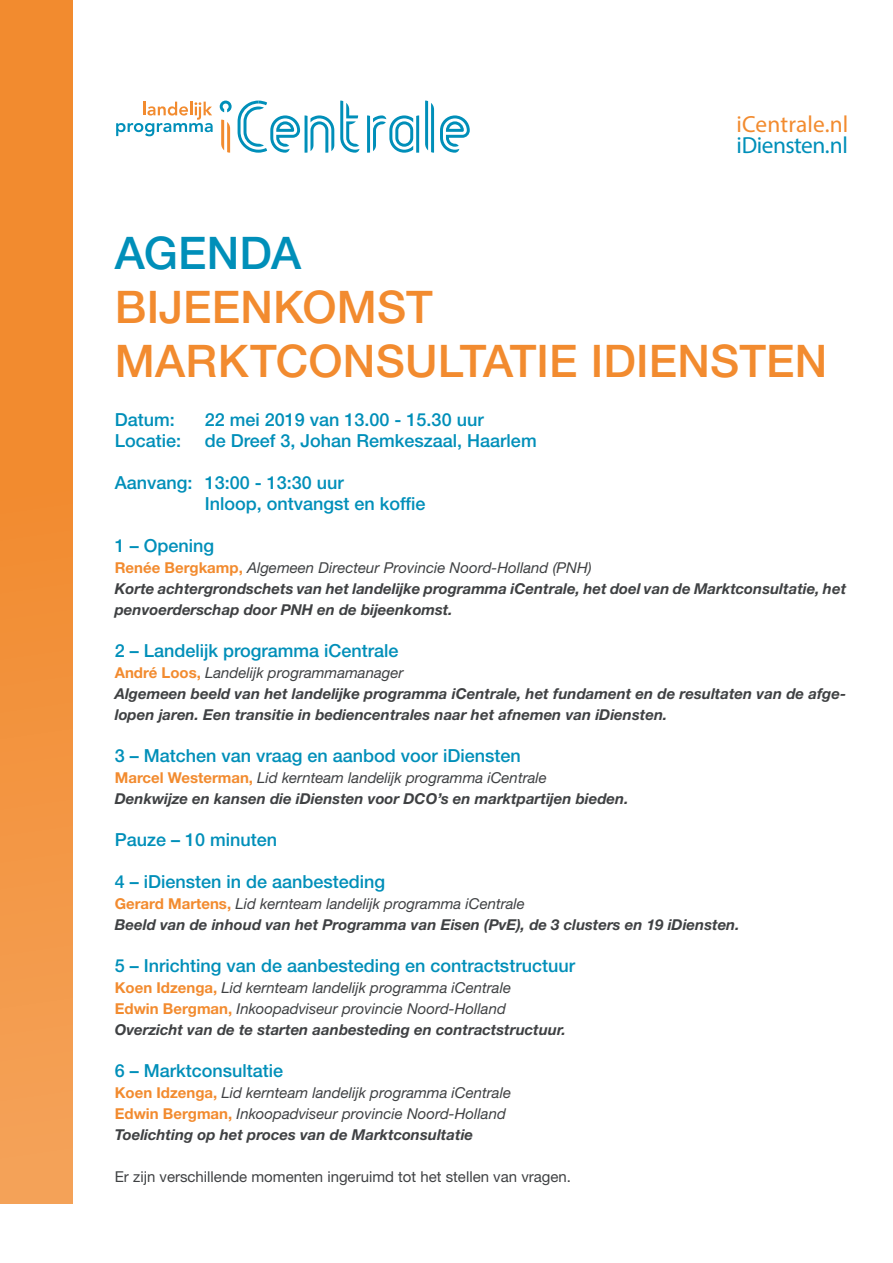
<style>
.page{position:relative;width:893px;height:1263px;background:#fff}
.page>*{position:absolute;margin:0;border:0;box-sizing:border-box;transform-origin:0 0}
.t1{font:500 45px/54px "Helvetica Neue LT Std";letter-spacing:.005em;color:#f28b2f}
.t2{font:500 45px "Helvetica Neue LT Std";letter-spacing:.005em;color:#008fb9}
.t3{font:23.4px "Myriad Pro";letter-spacing:.01em;color:#f28b2f}
.t4{font:23.4px "Myriad Pro";letter-spacing:-.025em;color:#008fb9}
.t5{font:500 18px/21px "Helvetica Neue LT Std";color:#008fb9}
.t6{font:italic 700 15px/21px "Helvetica Neue LT Std";color:#3f4143}
.t7{font:italic 15px/21px "Helvetica Neue LT Std";color:#3f4143}
.t8{font:15px "Helvetica Neue LT Std";color:#3f4143}
.s1{font-style:normal;color:#f28b2f}
.s2{font-weight:400}
.s3{font-weight:700;font-style:normal;color:#f28b2f}
.s4{font-weight:700}
</style>
<div class="page">
<svg style="left:116px;top:102px;width:97px;height:34px"></svg>
<svg style="left:220px;top:101px;width:12px;height:11px"></svg>
<svg style="left:221px;top:120px;width:9px;height:33px"></svg>
<svg style="left:425px;top:101px;width:9px;height:52px"></svg>
<svg style="left:367px;top:115px;width:52px;height:38px"></svg>
<svg style="left:340px;top:101px;width:19px;height:52px"></svg>
<svg style="left:238px;top:101px;width:96px;height:52px"></svg>
<svg style="left:440px;top:115px;width:30px;height:38px"></svg>
<div style="left:0;top:0;width:72px;height:1203px;background:linear-gradient(to bottom,#f18525,#f49f54)"></div>
<h2 class="t3" style="left:736px;top:110px;width:113px">iCentrale.nl</h2>
<h2 class="t4" style="left:736px;top:131px;width:113px">iDiensten.nl</h2>
<h1 class="t2" style="left:115px;top:227px;width:188px">AGENDA</h1>
<h1 class="t1" style="left:115px;top:280px;width:714px">BIJEENKOMST<br>MARKTCONSULTATIE IDIENSTEN</h1>
<p class="t5" style="left:115px;top:409px;width:61px">Datum:</p>
<p class="t5" style="left:205px;top:409px;width:280px">22 mei 2019 van 13.00 - 15.30 uur</p>
<p class="t5" style="left:115px;top:430px;width:68px">Locatie:</p>
<p class="t5" style="left:205px;top:430px;width:333px">de Dreef 3, Johan Remkeszaal, Haarlem</p>
<p class="t5" style="left:205px;top:472px;width:222px;text-indent:-90px">Aanvang: 13:00 - 13:30 uur<br>Inloop, ontvangst en koffie</p>
<p class="t5" style="left:115px;top:535px;width:101px">1 – Opening</p>
<p class="t6" style="left:115px;top:557px;width:733px"><span class="s1">Renée Bergkamp,</span> <span class="s2">Algemeen Directeur Provincie Noord-Holland (PNH)<br></span>Korte achtergrondschets van het landelijke programma iCentrale, het doel van de Marktconsultatie, het penvoerderschap door PNH en de bijeenkomst.</p>
<p class="t5" style="left:115px;top:640px;width:285px">2 – Landelijk programma iCentrale</p>
<p class="t6" style="left:115px;top:662px;width:733px"><span class="s1">André Loos,</span> <span class="s2">Landelijk programmamanager<br></span>Algemeen beeld van het landelijke programma iCentrale, het fundament en de resultaten van de afge&shy;lopen jaren. Een transitie in bediencentrales naar het afnemen van iDiensten.</p>
<p class="t5" style="left:115px;top:745px;width:407px">3 – Matchen van vraag en aanbod voor iDiensten</p>
<p class="t6" style="left:115px;top:767px;width:515px"><span class="s1">Marcel Westerman,</span> <span class="s2">Lid kernteam landelijk programma iCentrale<br></span>Denkwijze en kansen die iDiensten voor DCO’s en marktpartijen bieden.</p>
<p class="t5" style="left:115px;top:829px;width:164px">Pauze – 10 minuten</p>
<p class="t5" style="left:115px;top:871px;width:272px">4 – iDiensten in de aanbesteding</p>
<p class="t6" style="left:115px;top:893px;width:626px"><span class="s1">Gerard Martens,</span> <span class="s2">Lid kernteam landelijk programma iCentrale<br></span>Beeld van de inhoud van het Programma van Eisen (PvE), de 3 clusters en 19 iDiensten.</p>
<p class="t5" style="left:115px;top:955px;width:462px">5 – Inrichting van de aanbesteding en contractstructuur</p>
<p class="t7" style="left:115px;top:977px;width:453px"><span class="s3">Koen Idzenga,</span> Lid kernteam landelijk programma iCentrale<br><span class="s3">Edwin Bergman,</span> Inkoopadviseur provincie Noord-Holland<br><span class="s4">Overzicht van de te starten aanbesteding en contractstructuur.</span></p>
<p class="t5" style="left:115px;top:1060px;width:170px">6 – Marktconsultatie</p>
<p class="t7" style="left:115px;top:1082px;width:398px"><span class="s3">Koen Idzenga,</span> Lid kernteam landelijk programma iCentrale<br><span class="s3">Edwin Bergman,</span> Inkoopadviseur provincie Noord-Holland<br><span class="s4">Toelichting op het proces van de Marktconsultatie</span></p>
<p class="t8" style="left:115px;top:1168px;width:458px">Er zijn verschillende momenten ingeruimd tot het stellen van vragen.</p>
</div>
